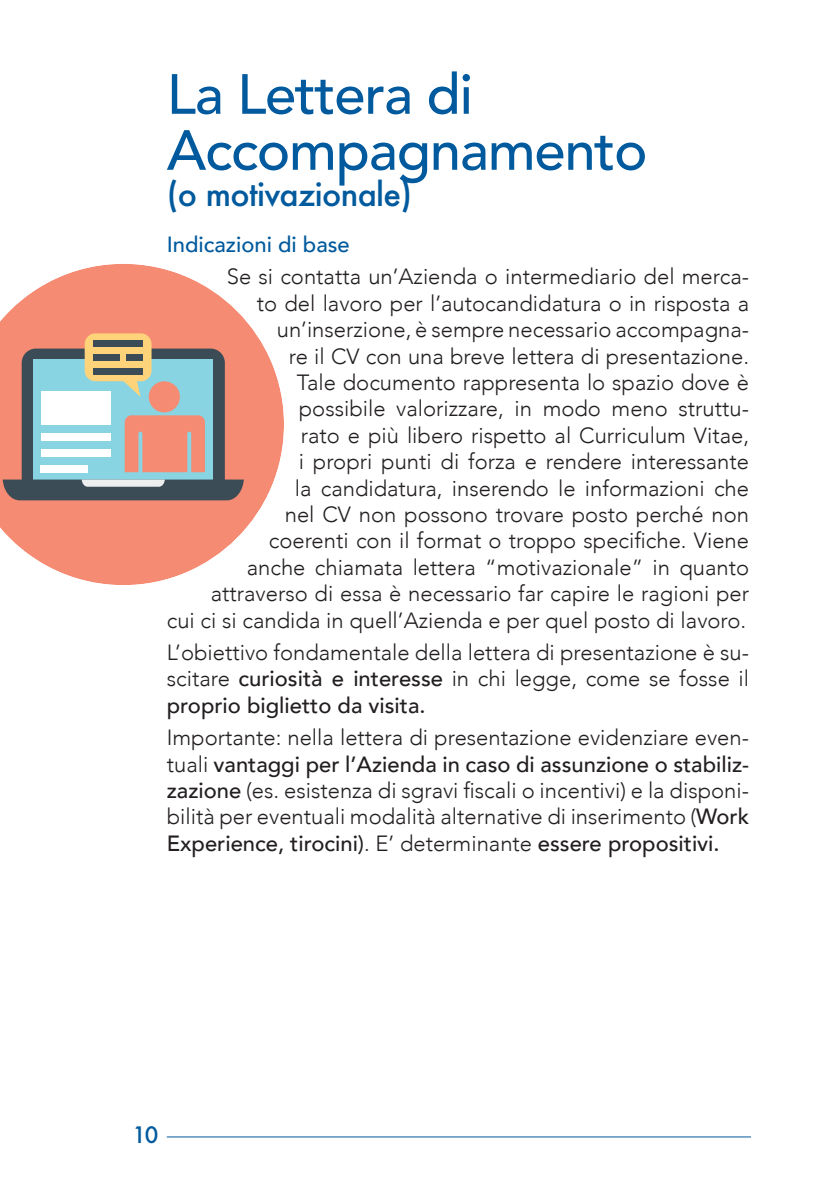
<style>
.page{position:relative;width:832px;height:1193px;background:#fff}
.page>*{position:absolute;margin:0;border:0;box-sizing:border-box;transform-origin:0 0}
.t1{font:500 56px/56px "Avenir";letter-spacing:-.02em;color:#015a9d}
.t2{font:500 32px "Futura";letter-spacing:-.02em;color:#015a9d}
.t3{font:300 22px/26.4px "Avenir";color:#231f20;text-align:justify}
.t4{font:500 22px "Avenir";color:#015a9d}
.t5{font:500 22px "Futura";color:#015a9d}
.s1{font-weight:500}
</style>
<div class="page">
<hr style="left:167px;top:1136px;width:584px;height:1px;background:#015a9d">
<svg style="left:0;top:264px;width:284px;height:321px;fill:#f58b72"></svg>
<div style="left:22px;top:348px;width:203px;height:146px;background:#3b4c57;border-radius:14px"></div>
<div style="left:33px;top:359px;width:180px;height:126px;background:#88d4e2"></div>
<svg style="left:3px;top:479px;width:241px;height:21px"></svg>
<div style="left:149px;top:381px;width:31px;height:31px;background:#f58b72;border-radius:50%"></div>
<svg style="left:125px;top:415px;width:80px;height:57px;background:#ec907a"></svg>
<div style="left:85px;top:333px;width:66px;height:48px;background:#fed37a;border-radius:11px"></div>
<svg style="left:118px;top:381px;width:22px;height:15px"></svg>
<div style="left:93px;top:340px;width:50px;height:7px;background:#3b4c57"></div>
<div style="left:93px;top:368px;width:50px;height:6px;background:#3b4c57"></div>
<div style="left:93px;top:354px;width:27px;height:6px;background:#3b4c57"></div>
<div style="left:126px;top:354px;width:17px;height:6px;background:#3b4c57"></div>
<div style="left:41px;top:449px;width:69px;height:7px;background:#fff"></div>
<div style="left:41px;top:465px;width:47px;height:7px;background:#fff"></div>
<div style="left:41px;top:433px;width:69px;height:8px;background:#fff"></div>
<div style="left:41px;top:390px;width:69px;height:34px;background:#fff"></div>
<h1 class="t1" style="left:167px;top:63px;width:482px">La Lettera di<br>Accompagnamento</h1>
<h2 class="t2" style="left:167px;top:172px;width:247px">(o motivazionale)</h2>
<p class="t4" style="left:167px;top:225px;width:184px">Indicazioni di base</p>
<p class="t3" style="left:167px;top:263px;width:584px;text-align:right">Se si contatta un’Azienda o intermediario del merca-<br>to del lavoro per l’autocandidatura o in risposta a un’inserzione, è sempre necessario accompagna-<br>re il CV con una breve lettera di presentazione.<br>Tale documento rappresenta lo spazio dove è<br>possibile valorizzare, in modo meno struttu-<br>rato e più libero rispetto al Curriculum Vitae,<br>i propri punti di forza e rendere interessante<br>la candidatura, inserendo le informazioni che<br>nel CV non possono trovare posto perché non<br>coerenti con il format o troppo specifiche. Viene<br>anche chiamata lettera “motivazionale” in quanto attraverso di essa è necessario far capire le ragioni per<br>cui ci si candida in quell’Azienda e per quel posto di lavoro.</p>
<p class="t3" style="left:167px;top:639px;width:584px">L’obiettivo fondamentale della lettera di presentazione è su&shy;scitare <span class="s1">curiosità e interesse</span> in chi legge, come se fosse il <span class="s1">proprio biglietto da visita.</span></p>
<p class="t3" style="left:167px;top:724px;width:584px">Importante: nella lettera di presentazione evidenziare even&shy;tuali <span class="s1">vantaggi per l’Azienda in caso di assunzione o stabiliz&shy;zazione</span> (es. esistenza di sgravi fiscali o incentivi) e la disponi&shy;bilità per eventuali modalità alternative di inserimento (<span class="s1">Work Experience, tirocini)</span>. E’ determinante <span class="s1">essere propositivi.</span></p>
<p class="t5" style="left:132px;top:1120px;width:27px">10</p>
</div>
